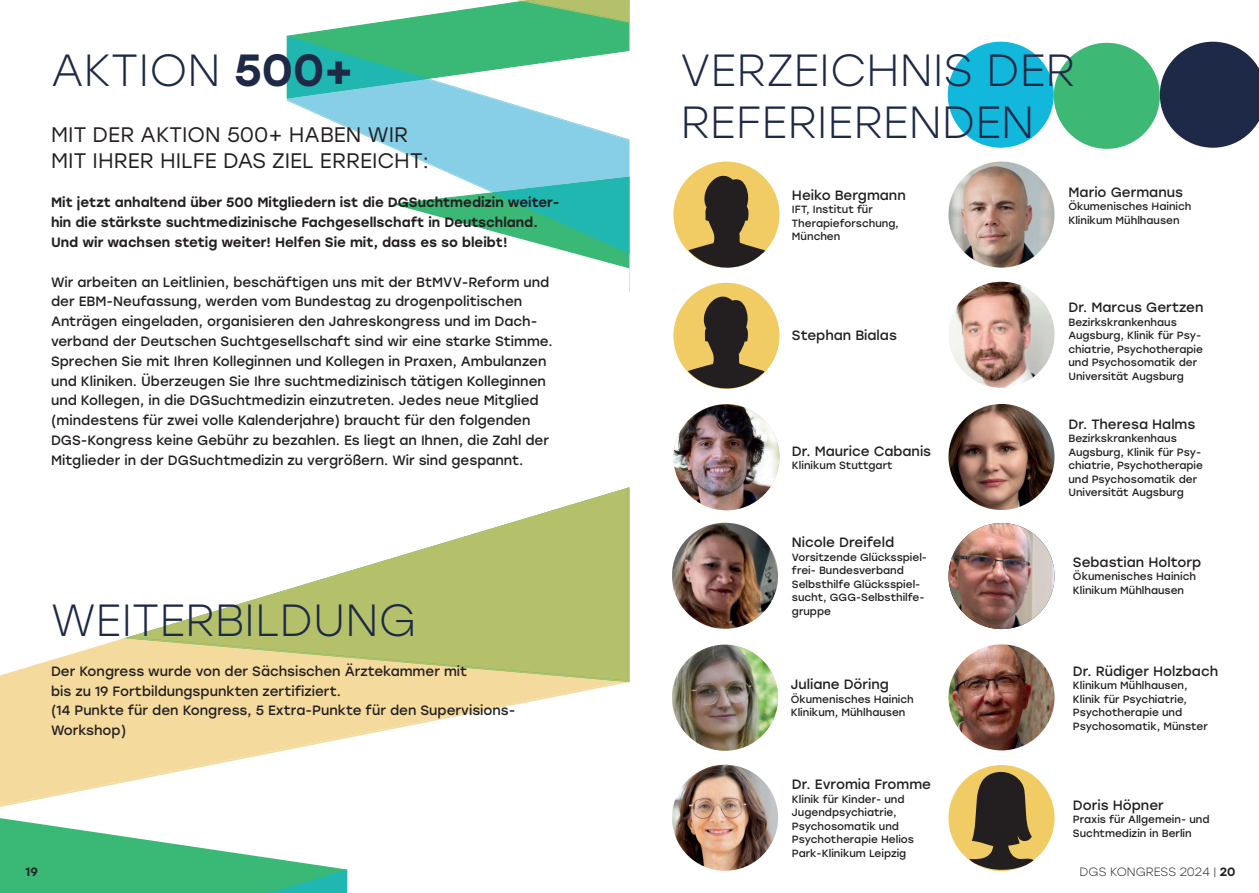
<style>
.page{position:relative;width:1259px;height:893px;background:#fff}
.page>*{position:absolute;margin:0;border:0;box-sizing:border-box;transform-origin:0 0}
.t1{font:300 45px "Stolzl";color:#1e2947}
.t2{font:21px/25.5px "Stolzl";color:#231f20}
.t3{font:13.5px/19.8px "Stolzl";color:#231f20}
.t4{font:500 13.5px/19.8px "Stolzl";color:#231f20}
.t5{font:300 12px "Stolzl";color:#231f20}
.t6{font:500 12px "Stolzl";color:#231f20}
.t7{font:10.5px/13.5px "Stolzl";color:#231f20}
.s1{font-weight:500}
</style>
<div class="page">
<svg style="left:1159px;top:42px;width:100px;height:106px"></svg>
<div style="left:1053px;top:43px;width:106px;height:106px;background:#3db875;border-radius:50%"></div>
<div style="left:947px;top:42px;width:106px;height:106px;background:#11b8db;border-radius:50%"></div>
<svg style="left:0;top:818px;width:348px;height:75px"></svg>
<svg style="left:0;top:636px;width:629px;height:171px;fill:#f4db9d"></svg>
<svg style="left:132px;top:489px;width:491px;height:147px"></svg>
<svg style="left:623px;top:487px;width:6px;height:195px"></svg>
<svg style="left:286px;top:0;width:343px;height:269px"></svg>
<div style="left:673px;top:283px;width:106px;height:106px;background:#f1cb64;border-radius:50%"></div>
<svg style="left:688px;top:296px;width:76px;height:93px"></svg>
<img style="left:672px;top:523px;width:106px;height:106px;border-radius:53px">
<img style="left:672px;top:765px;width:106px;height:106px;border-radius:53px">
<img style="left:948px;top:162px;width:106px;height:106px;border-radius:53px">
<img style="left:948px;top:282px;width:106px;height:106px;border-radius:53px">
<img style="left:948px;top:404px;width:106px;height:106px;border-radius:53px">
<img style="left:948px;top:523px;width:106px;height:106px;border-radius:53px">
<img style="left:948px;top:644px;width:106px;height:106px;border-radius:53px">
<div style="left:948px;top:765px;width:106px;height:106px;background:#f1cb64;border-radius:50%"></div>
<svg style="left:969px;top:771px;width:64px;height:99px"></svg>
<img style="left:673px;top:404px;width:106px;height:106px;border-radius:53px">
<img style="left:672px;top:645px;width:106px;height:106px;border-radius:53px">
<div style="left:673px;top:162px;width:106px;height:106px;background:#f1cb64;border-radius:50%"></div>
<svg style="left:688px;top:175px;width:77px;height:93px"></svg>
<p class="t1" style="left:51px;top:39px;width:304px">AKTION <span class="s1">500+</span></p>
<p class="t2" style="left:51px;top:121px;width:379px">MIT DER AKTION 500+ HABEN WIR<br>MIT IHRER HILFE DAS ZIEL ERREICHT:</p>
<p class="t4" style="left:51px;top:192px;width:510px">Mit jetzt anhaltend über 500 Mitgliedern ist die DGSuchtmedizin weiter&shy;hin die stärkste suchtmedizinische Fachgesellschaft in Deutschland.<br>Und wir wachsen stetig weiter! Helfen Sie mit, dass es so bleibt!</p>
<p class="t3" style="left:51px;top:271px;width:503px">Wir arbeiten an Leitlinien, beschäftigen uns mit der BtMVV-Reform und der EBM-Neufassung, werden vom Bundestag zu drogenpolitischen Anträgen eingeladen, organisieren den Jahreskongress und im Dach&shy;verband der Deutschen Suchtgesellschaft sind wir eine starke Stimme.<br>Sprechen Sie mit Ihren Kolleginnen und Kollegen in Praxen, Ambulanzen und Kliniken. Überzeugen Sie Ihre suchtmedizinisch tätigen Kolleginnen und Kollegen, in die DGSuchtmedizin einzutreten. Jedes neue Mitglied (mindestens für zwei volle Kalenderjahre) braucht für den folgenden DGS-Kongress keine Gebühr zu bezahlen. Es liegt an Ihnen, die Zahl der Mitglieder in der DGSuchtmedizin zu vergrößern. Wir sind gespannt.</p>
<p class="t1" style="left:51px;top:590px;width:367px">WEITERBILDUNG</p>
<p class="t3" style="left:51px;top:660px;width:418px">Der Kongress wurde von der Sächsischen Ärztekammer mit bis zu 19 Fortbildungspunkten zertifiziert.</p>
<p class="t3" style="left:51px;top:700px;width:466px">(14 Punkte für den Kongress, 5 Extra-Punkte für den Supervisions-<br>Workshop)</p>
<p class="t1" style="left:680px;top:39px;width:396px">VERZEICHNIS DER</p>
<p class="t1" style="left:680px;top:92px;width:355px">REFERIERENDEN</p>
<p class="t3" style="left:792px;top:184px;width:115px">Heiko Bergmann</p>
<p class="t7" style="left:792px;top:202px;width:108px">IFT, Institut für<br>Therapieforschung,<br>München</p>
<p class="t3" style="left:792px;top:325px;width:106px">Stephan Bialas</p>
<p class="t3" style="left:792px;top:440px;width:141px">Dr. Maurice Cabanis</p>
<p class="t7" style="left:792px;top:458px;width:102px">Klinikum Stuttgart</p>
<p class="t3" style="left:792px;top:532px;width:104px">Nicole Dreifeld</p>
<p class="t7" style="left:792px;top:550px;width:137px">Vorsitzende Glücksspiel&shy;frei- Bundesverband<br>Selbsthilfe Glücksspiel&shy;sucht, GGG-Selbsthilfe&shy;gruppe</p>
<p class="t3" style="left:791px;top:674px;width:100px">Juliane Döring</p>
<p class="t7" style="left:791px;top:692px;width:124px">Ökumenisches Hainich<br>Klinikum, Mühlhausen</p>
<p class="t3" style="left:792px;top:774px;width:141px">Dr. Evromia Fromme</p>
<p class="t7" style="left:792px;top:792px;width:123px">Klinik für Kinder- und<br>Jugendpsychiatrie,<br>Psychosomatik und<br>Psychotherapie Helios<br>Park-Klinikum Leipzig</p>
<p class="t3" style="left:1068px;top:181px;width:116px">Mario Germanus</p>
<p class="t7" style="left:1068px;top:199px;width:124px">Ökumenisches Hainich</p>
<p class="t7" style="left:1068px;top:213px;width:113px">Klinikum Mühlhausen</p>
<p class="t3" style="left:1068px;top:297px;width:136px">Dr. Marcus Gertzen</p>
<p class="t7" style="left:1068px;top:315px;width:110px">Bezirkskrankenhaus</p>
<p class="t7" style="left:1068px;top:328px;width:136px">Augsburg, Klinik für Psy&shy;chiatrie, Psychotherapie</p>
<p class="t7" style="left:1068px;top:355px;width:130px">und Psychosomatik der</p>
<p class="t7" style="left:1068px;top:369px;width:117px">Universität Augsburg</p>
<p class="t3" style="left:1068px;top:413px;width:128px">Dr. Theresa Halms</p>
<p class="t7" style="left:1068px;top:431px;width:136px">Bezirkskrankenhaus<br>Augsburg, Klinik für Psy&shy;chiatrie, Psychotherapie und Psychosomatik der<br>Universität Augsburg</p>
<p class="t3" style="left:1073px;top:552px;width:130px">Sebastian Holtorp</p>
<p class="t7" style="left:1073px;top:569px;width:124px">Ökumenisches Hainich<br>Klinikum Mühlhausen</p>
<p class="t3" style="left:1073px;top:660px;width:147px">Dr. Rüdiger Holzbach</p>
<p class="t7" style="left:1073px;top:678px;width:136px">Klinikum Mühlhausen,<br>Klinik für Psychiatrie,<br>Psychotherapie und<br>Psychosomatik, Münster</p>
<p class="t3" style="left:1073px;top:794px;width:92px">Doris Höpner</p>
<p class="t7" style="left:1073px;top:812px;width:138px">Praxis für Allgemein- und</p>
<p class="t7" style="left:1073px;top:826px;width:120px">Suchtmedizin in Berlin</p>
<p class="t6" style="left:26px;top:863px;width:14px">19</p>
<p class="t5" style="left:1079px;top:864px;width:157px">DGS KONGRESS 2024 | <span class="s1">20</span></p>
</div>
